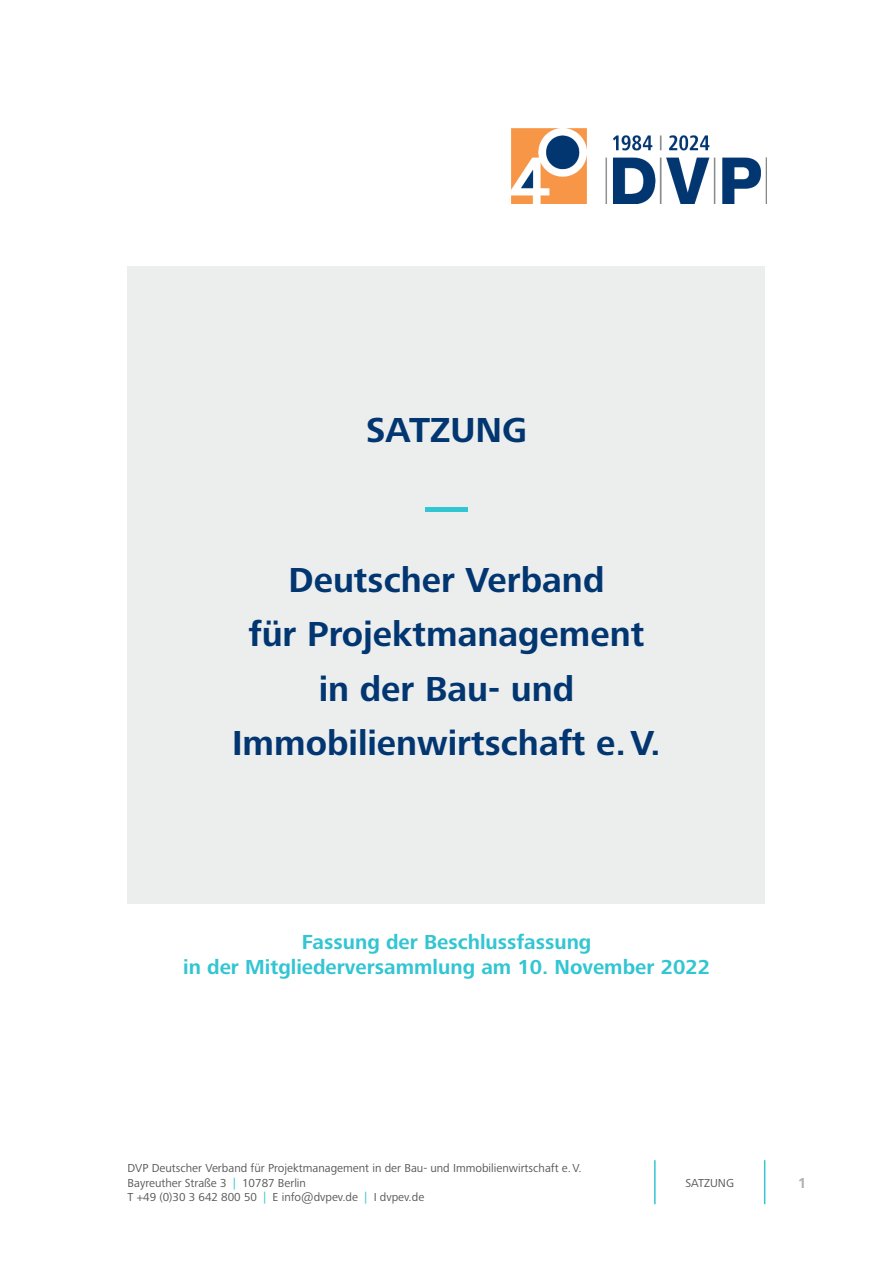
<style>
.page{position:relative;width:893px;height:1263px;background:#fff}
.page>*{position:absolute;margin:0;border:0;box-sizing:border-box;transform-origin:0 0}
.t1{font:700 36px/54px "Frutiger Next Pro";color:#023671;text-align:center}
.t2{font:700 21px/25.2px "Frutiger Next Pro";color:#32c5d2;text-align:center}
.t3{font:700 15px "Frutiger Next Pro";color:#b1b3b3}
.t4{font:12px/14.4px "Frutiger Next Pro";color:#555756}
.s1{color:#32c5d2}
</style>
<div class="page">
<hr style="left:654px;top:1160px;width:2px;height:44px;background:#32c5d2">
<hr style="left:764px;top:1160px;width:1px;height:44px;background:#32c5d2">
<div style="left:128px;top:266px;width:637px;height:638px;background:#eceded"></div>
<hr style="left:425px;top:507px;width:43px;height:4px;background:#32c5d2">
<img style="left:511px;top:128px;width:255px;height:75px">
<h1 class="t1" style="left:366px;top:406px;width:163px">SATZUNG</h1>
<h1 class="t1" style="left:232px;top:556px;width:430px">Deutscher Verband<br>für Projektmanagement in der Bau- und<br>Immobilienwirtschaft e. V.</h1>
<h2 class="t2" style="left:183px;top:931px;width:528px">Fassung der Beschlussfassung<br>in der Mitgliederversammlung am 10. November 2022</h2>
<p class="t4" style="left:128px;top:1161px;width:456px">DVP Deutscher Verband für Projektmanagement in der Bau- und Immobilienwirtschaft e. V.<br>Bayreuther Straße 3 <span class="s1">|</span> 10787 Berlin<br>T +49 (0)30 3 642 800 50 <span class="s1">|</span> E info@dvpev.de <span class="s1">|</span> I dvpev.de</p>
<p class="t4" style="left:685px;top:1176px;width:50px">SATZUNG</p>
<p class="t3" style="left:798px;top:1176px;width:10px">1</p>
</div>
